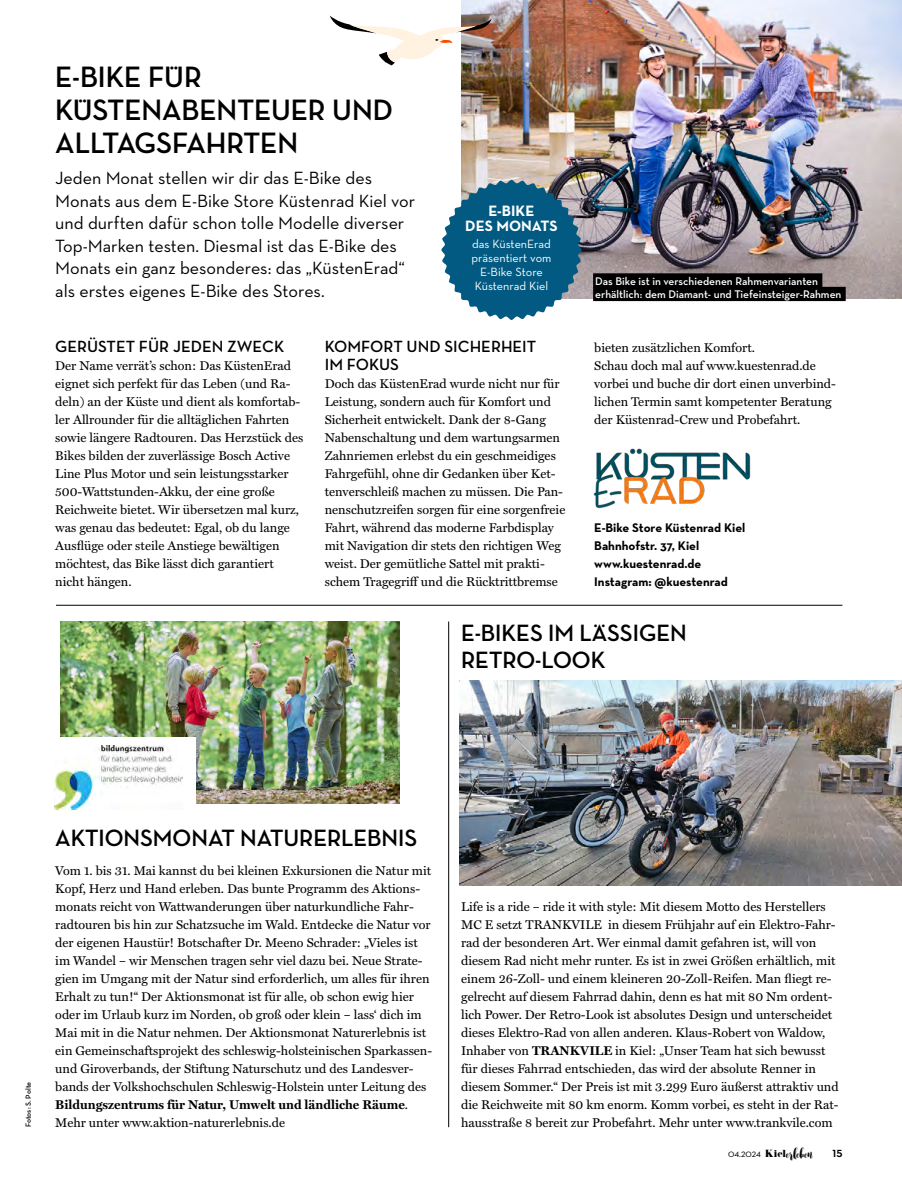
<style>
.page{position:relative;width:902px;height:1191px;background:#fff}
.page>*{position:absolute;margin:0;border:0;box-sizing:border-box;transform-origin:0 0}
.t1{font:700 30px/33px "Neutra Disp";color:#000}
.t2{font:700 24px/27px "Neutra Disp";color:#000}
.t3{font:18px/22.5px "Neutra Text";color:#000}
.t4{font:600 16.5px/18px "Neutra Text";color:#000}
.t5{font:700 15.3px/14.2px "Neutra Text";color:#fff;text-align:center}
.t6{font:700 13.5px "Neutra Disp";color:#000}
.t7{font:12.75px/18px "Miller Text";color:#000}
.t8{font:700 12.75px/18px "Neutra Text";color:#000}
.t9{font:12.15px/14.2px "Neutra Text";color:#fff;text-align:center}
.t10{font:600 11.25px/13.5px "Neutra Text";color:#fff}
.t11{font:500 10.5px "Neutra Disp";letter-spacing:-.005em;color:#000}
.t12{font:600 7.5px "Neutra Text";letter-spacing:-.005em;color:#000}
.s1{font-weight:700}
.s2{font-family:"Pistilli";font-weight:400;font-size:9.3px}
.s3{font-family:"Willona Brush";font-weight:400;font-size:14.55px}
</style>
<div class="page">
<img style="left:61px;top:621px;width:339px;height:183px">
<div style="left:54px;top:737px;width:142px;height:78px;background:#fff"></div>
<img style="left:54px;top:746px;width:129px;height:63px">
<img style="left:461px;top:0;width:440px;height:298px">
<svg style="left:441px;top:180px;width:140px;height:140px"></svg>
<hr style="left:56px;top:605px;width:786px;height:1px;background:#000">
<div style="left:593px;top:273px;width:229px;height:14px;background:#000"></div>
<div style="left:593px;top:287px;width:252px;height:14px;background:#000"></div>
<img style="left:593px;top:448px;width:158px;height:61px">
<hr style="left:448px;top:621px;width:1px;height:506px;background:#000">
<img style="left:459px;top:681px;width:442px;height:204px">
<img style="left:330px;top:16px;width:161px;height:49px">
<h1 class="t1" style="left:55px;top:61px;width:339px">E-BIKE FÜR<br>KÜSTENABENTEUER UND<br>ALLTAGSFAHRTEN</h1>
<p class="t3" style="left:55px;top:167px;width:361px">Jeden Monat stellen wir dir das E-Bike des Monats aus dem E-Bike Store Küstenrad Kiel vor und durften dafür schon tolle Modelle diverser Top-Marken testen. Diesmal ist das E-Bike des Monats ein ganz besonderes: das „KüstenErad“ als erstes eigenes E-Bike des Stores.</p>
<p class="t5" style="left:465px;top:204px;width:94px">E-BIKE<br>DES MONATS</p>
<p class="t9" style="left:471px;top:236px;width:81px">das KüstenErad präsentiert vom<br>E-Bike Store<br>Küstenrad Kiel</p>
<p class="t4" style="left:55px;top:337px;width:231px">GERÜSTET FÜR JEDEN ZWECK</p>
<p class="t7" style="left:55px;top:357px;width:249px">Der Name verrät’s schon: Das KüstenErad eignet sich perfekt für das Leben (und Ra&shy;deln) an der Küste und dient als komfortab&shy;ler Allrounder für die alltäglichen Fahrten sowie längere Radtouren. Das Herzstück des Bikes bilden der zuverlässige Bosch Active Line Plus Motor und sein leistungsstarker 500-Wattstunden-Akku, der eine große Reichweite bietet. Wir übersetzen mal kurz, was genau das bedeutet: Egal, ob du lange Ausflüge oder steile Anstiege bewältigen möchtest, das Bike lässt dich garantiert nicht hängen.</p>
<p class="t4" style="left:325px;top:337px;width:213px">KOMFORT UND SICHERHEIT<br>IM FOKUS</p>
<p class="t7" style="left:325px;top:375px;width:242px">Doch das KüstenErad wurde nicht nur für Leistung, sondern auch für Komfort und Sicherheit entwickelt. Dank der 8-Gang Nabenschaltung und dem wartungsarmen Zahnriemen erlebst du ein geschmeidiges Fahrgefühl, ohne dir Gedanken über Ket&shy;tenverschleiß machen zu müssen. Die Pan&shy;nenschutzreifen sorgen für eine sorgenfreie Fahrt, während das moderne Farbdisplay mit Navigation dir stets den richtigen Weg weist. Der gemütliche Sattel mit prakti&shy;schem Tragegriff und die Rücktrittbremse</p>
<p class="t10" style="left:595px;top:274px;width:248px">Das Bike ist in verschiedenen Rahmenvarianten erhältlich: dem Diamant- und Tiefeinsteiger-Rahmen</p>
<p class="t7" style="left:594px;top:339px;width:243px">bieten zusätzlichen Komfort.<br>Schau doch mal auf www.kuestenrad.de vorbei und buche dir dort einen unverbind&shy;lichen Termin samt kompetenter Beratung der Küstenrad-Crew und Probefahrt.</p>
<p class="t8" style="left:594px;top:519px;width:153px">E-Bike Store Küstenrad Kiel<br>Bahnhofstr. 37, Kiel www.kuestenrad.de<br>Instagram: @kuestenrad</p>
<h2 class="t2" style="left:461px;top:620px;width:227px">E-BIKES IM LÄSSIGEN<br>RETRO-LOOK</h2>
<p class="t12" style="left:24px;top:1127px;width:47px;rotate:-90deg">Fotos: S. Polte</p>
<h2 class="t2" style="left:55px;top:825px;width:363px">AKTIONSMONAT NATURERLEBNIS</h2>
<p class="t7" style="left:55px;top:861px;width:378px">Vom 1. bis 31. Mai kannst du bei kleinen Exkursionen die Natur mit Kopf, Herz und Hand erleben. Das bunte Programm des Aktions&shy;monats reicht von Wattwanderungen über naturkundliche Fahr&shy;radtouren bis hin zur Schatzsuche im Wald. Entdecke die Natur vor der eigenen Haustür! Botschafter Dr. Meeno Schrader: „Vieles ist im Wandel – wir Menschen tragen sehr viel dazu bei. Neue Strate&shy;gien im Umgang mit der Natur sind erforderlich, um alles für ihren Erhalt zu tun!“ Der Aktionsmonat ist für alle, ob schon ewig hier oder im Urlaub kurz im Norden, ob groß oder klein – lass‘ dich im Mai mit in die Natur nehmen. Der Aktionsmonat Naturerlebnis ist ein Gemeinschaftsprojekt des schleswig-holsteinischen Sparkassen&shy;und Giroverbands, der Stiftung Naturschutz und des Landesver&shy;bands der Volkshochschulen Schleswig-Holstein unter Leitung des <span class="s1">Bildungszentrums für Natur, Umwelt und ländliche Räume</span>.<br>Mehr unter www.aktion-naturerlebnis.de</p>
<p class="t7" style="left:461px;top:898px;width:379px">Life is a ride – ride it with style: Mit diesem Motto des Herstellers MC E setzt TRANKVILE in diesem Frühjahr auf ein Elektro-Fahr&shy;rad der besonderen Art. Wer einmal damit gefahren ist, will von diesem Rad nicht mehr runter. Es ist in zwei Größen erhältlich, mit einem 26-Zoll- und einem kleineren 20-Zoll-Reifen. Man fliegt re&shy;gelrecht auf diesem Fahrrad dahin, denn es hat mit 80 Nm ordent&shy;lich Power. Der Retro-Look ist absolutes Design und unterscheidet dieses Elektro-Rad von allen anderen. Klaus-Robert von Waldow, Inhaber von <span class="s1">TRANKVILE</span> in Kiel: „Unser Team hat sich bewusst für dieses Fahrrad entschieden, das wird der absolute Renner in diesem Sommer.“ Der Preis ist mit 3.299 Euro äußerst attraktiv und die Reichweite mit 80 km enorm. Komm vorbei, es steht in der Rat&shy;hausstraße 8 bereit zur Probefahrt. Mehr unter www.trankvile.com</p>
<p class="t11" style="left:728px;top:1147px;width:86px">04.2024 <span class="s2">Kiel</span><span class="s3">erleben</span></p>
<p class="t6" style="left:832px;top:1144px;width:12px">15</p>
</div>
